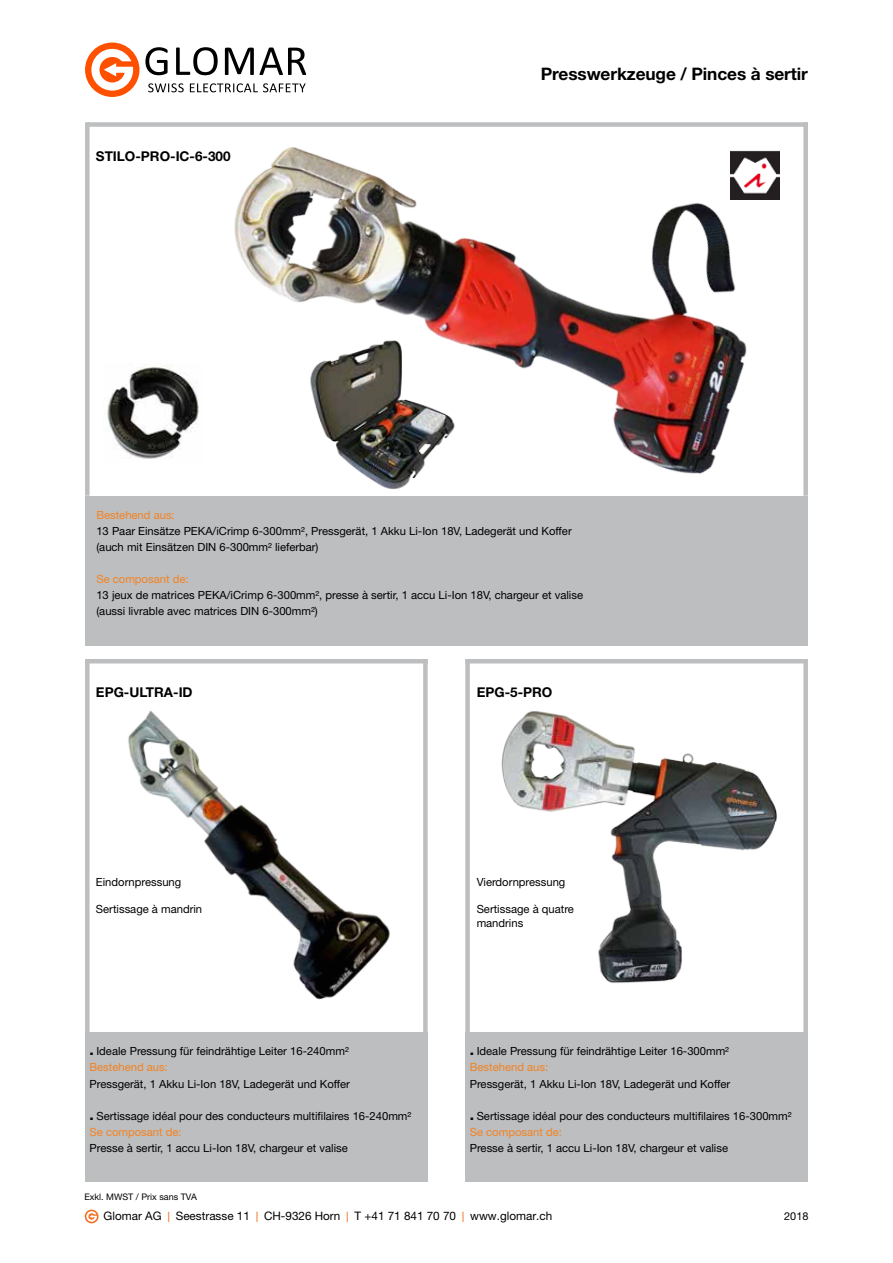
<style>
.page{position:relative;width:893px;height:1263px;background:#fff}
.page>*{position:absolute;margin:0;border:0;box-sizing:border-box;transform-origin:0 0}
.t1{font:700 17.25px "Helvetica Neue LT Std";letter-spacing:-.005em;color:#000}
.t2{font:700 13.5px "Helvetica Neue LT Std";color:#000}
.t3{font:11.7px "Helvetica Neue LT Pro";color:#000}
.t4{font:11.25px/16.2px "Helvetica Neue LT Std";color:#000}
.t5{font:11.25px "Helvetica Neue LT Std";color:#f58220}
.t6{font:10.95px "Helvetica Neue LT Std";color:#000}
.t7{font:9px "Helvetica Neue LT Std";color:#000}
.s1{font-weight:700;font-size:15.75px}
.s2{color:#f58220}
.s3{font-family:"Calibri";font-weight:300;font-size:15px;color:#f36f21}
</style>
<div class="page">
<img style="left:103px;top:364px;width:96px;height:95px">
<div style="left:85px;top:496px;width:723px;height:149px;background:#bcbec0"></div>
<div style="left:465px;top:1032px;width:343px;height:150px;background:#bcbec0"></div>
<div style="left:85px;top:1032px;width:343px;height:150px;background:#bcbec0"></div>
<div style="left:87px;top:122px;width:721px;height:5px;background:#bcbec0"></div>
<hr style="left:465px;top:659px;width:343px;height:4px;background:#bcbec0">
<hr style="left:85px;top:659px;width:343px;height:4px;background:#bcbec0">
<div style="left:465px;top:659px;width:5px;height:373px;background:#bcbec0"></div>
<div style="left:85px;top:122px;width:5px;height:374px;background:#bcbec0"></div>
<div style="left:85px;top:659px;width:5px;height:373px;background:#bcbec0"></div>
<div style="left:803px;top:122px;width:5px;height:374px;background:#bcbec0"></div>
<div style="left:803px;top:659px;width:5px;height:373px;background:#bcbec0"></div>
<div style="left:423px;top:659px;width:5px;height:373px;background:#bcbec0"></div>
<img style="left:234px;top:147px;width:524px;height:327px">
<img style="left:128px;top:711px;width:262px;height:289px">
<svg style="left:145px;top:47px;width:23px;height:28px"></svg>
<svg style="left:176px;top:47px;width:42px;height:28px"></svg>
<svg style="left:225px;top:47px;width:81px;height:28px"></svg>
<svg style="left:148px;top:83px;width:36px;height:9px"></svg>
<svg style="left:190px;top:83px;width:116px;height:9px"></svg>
<div style="left:85px;top:43px;width:54px;height:54px;background:#ff5000;border-radius:50%"></div>
<svg style="left:91px;top:49px;width:42px;height:42px"></svg>
<img style="left:731px;top:150px;width:48px;height:49px">
<img style="left:501px;top:711px;width:276px;height:272px">
<img style="left:306px;top:339px;width:152px;height:151px">
<svg style="left:85px;top:1209px;width:14px;height:14px"></svg>
<svg style="left:86px;top:1211px;width:11px;height:11px"></svg>
<p class="t2" style="left:96px;top:147px;width:136px">STILO-PRO-IC-6-300</p>
<h1 class="t1" style="left:541px;top:63px;width:269px">Presswerkzeuge / Pinces à sertir</h1>
<p class="t5" style="left:96px;top:508px;width:80px">Bestehend aus:</p>
<p class="t4" style="left:96px;top:522px;width:477px">13 Paar Einsätze PEKA/iCrimp 6-300mm², Pressgerät, 1 Akku Li-Ion 18V, Ladegerät und Koffer (auch mit Einsätzen DIN 6-300mm² lieferbar)</p>
<p class="t5" style="left:96px;top:572px;width:94px">Se composant de:</p>
<p class="t4" style="left:96px;top:587px;width:488px">13 jeux de matrices PEKA/iCrimp 6-300mm², presse à sertir, 1 accu Li-Ion 18V, chargeur et valise (aussi livrable avec matrices DIN 6-300mm²)</p>
<p class="t2" style="left:96px;top:684px;width:98px">EPG-ULTRA-ID</p>
<p class="t2" style="left:477px;top:684px;width:77px">EPG-5-PRO</p>
<p class="t4" style="left:96px;top:874px;width:87px">Eindornpressung</p>
<p class="t4" style="left:96px;top:901px;width:108px">Sertissage à mandrin</p>
<p class="t4" style="left:90px;top:1043px;width:261px"><span class="s1">.</span> Ideale Pressung für feindrähtige Leiter 16-240mm²<br><span class="s2">Bestehend aus:</span></p>
<p class="t4" style="left:90px;top:1075px;width:262px">Pressgerät, 1 Akku Li-Ion 18V, Ladegerät und Koffer</p>
<p class="t4" style="left:90px;top:1107px;width:323px"><span class="s1">.</span> Sertissage idéal pour des conducteurs multifilaires 16-240mm²<br><span class="s2">Se composant de:</span></p>
<p class="t4" style="left:90px;top:1140px;width:260px">Presse à sertir, 1 accu Li-Ion 18V, chargeur et valise</p>
<p class="t7" style="left:84px;top:1191px;width:114px">Exkl. MWST / Prix sans TVA</p>
<p class="t4" style="left:477px;top:874px;width:90px">Vierdornpressung</p>
<p class="t4" style="left:477px;top:902px;width:99px;line-height:13.5px">Sertissage à quatre mandrins</p>
<p class="t4" style="left:470px;top:1043px;width:261px"><span class="s1">.</span> Ideale Pressung für feindrähtige Leiter 16-300mm²<br><span class="s2">Bestehend aus:</span></p>
<p class="t4" style="left:470px;top:1075px;width:262px">Pressgerät, 1 Akku Li-Ion 18V, Ladegerät und Koffer</p>
<p class="t4" style="left:470px;top:1107px;width:323px"><span class="s1">.</span> Sertissage idéal pour des conducteurs multifilaires 16-300mm²<br><span class="s2">Se composant de:</span></p>
<p class="t4" style="left:470px;top:1140px;width:260px">Presse à sertir, 1 accu Li-Ion 18V, chargeur et valise</p>
<p class="t3" style="left:104px;top:1209px;width:450px">Glomar AG <span class="s3">l</span> Seestrasse 11 <span class="s3">l</span> CH-9326 Horn <span class="s3">l</span> T +41 71 841 70 70 <span class="s3">l</span> www.glomar.ch</p>
<p class="t6" style="left:784px;top:1210px;width:26px">2018</p>
</div>
